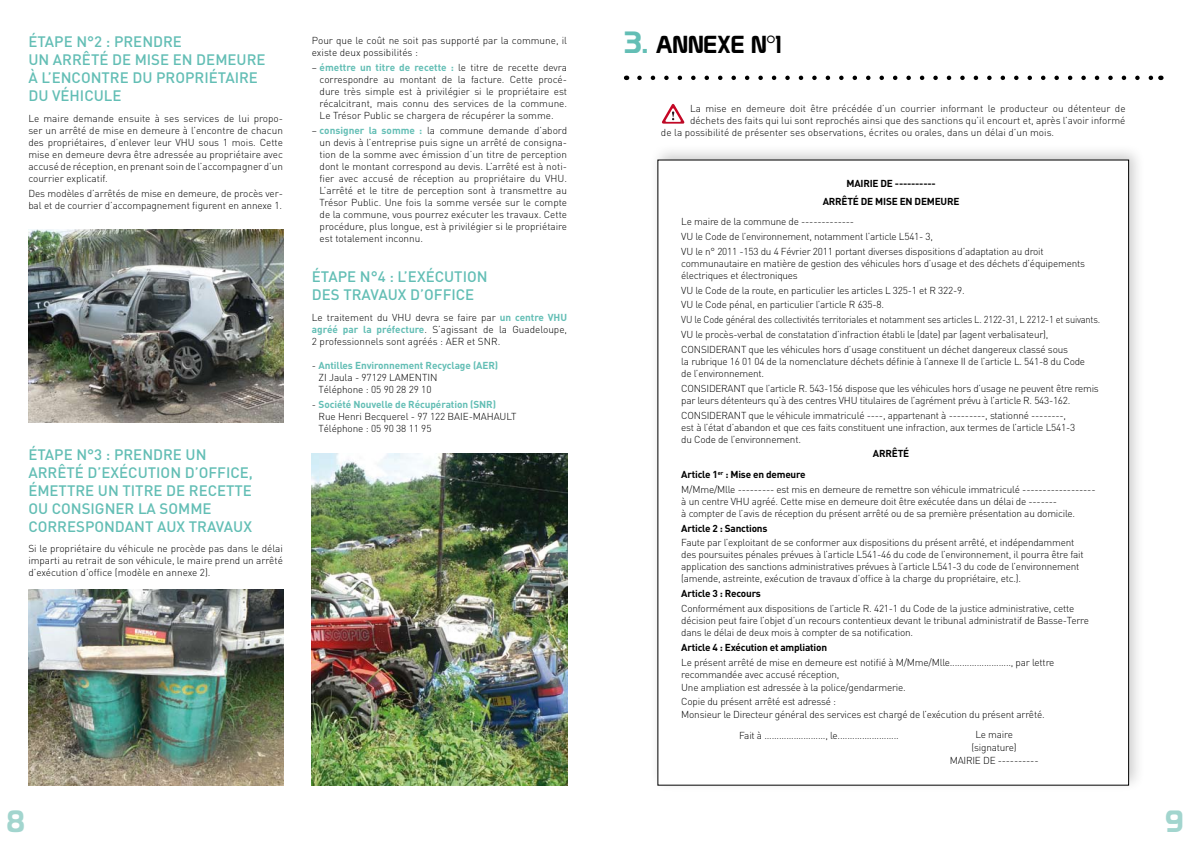
<style>
.page{position:relative;width:1191px;height:842px;background:#fff}
.page>*{position:absolute;margin:0;border:0;box-sizing:border-box;transform-origin:0 0}
.t1{font:30px "Prototype";color:#a2d5ce}
.t2{font:24px "Prototype";letter-spacing:-.01em;color:#000}
.t3{font:500 15px/18px "DIN";color:#63beb5}
.t4{font:300 10px/12px "DIN";letter-spacing:-.02em;color:#000}
.t5{font:300 10px/12px "DIN";color:#000}
.t6{font:700 10px/17.7px "DIN";letter-spacing:-.02em;color:#000;text-align:center}
.s1{font-weight:700;color:#63beb5}
.s2{font-size:30px;color:#63beb5}
.s3{font-weight:700}
</style>
<div class="page">
<div style="left:648px;top:142px;width:496px;height:650px;background:#000;opacity:.2"></div>
<div style="left:658px;top:160px;width:470px;height:625px;background:#fff"></div>
<img style="left:28px;top:230px;width:255px;height:192px">
<img style="left:28px;top:589px;width:255px;height:196px">
<img style="left:312px;top:454px;width:255px;height:331px">
<svg style="left:639px;top:76px;width:514px;height:4px"></svg>
<svg style="left:661px;top:104px;width:24px;height:20px"></svg>
<h3 class="t3" style="left:28px;top:32px;width:239px">ÉTAPE N°2 : PRENDRE<br>UN ARRÊTÉ DE MISE EN DEMEURE<br>À L’ENCONTRE</h3>
<h3 class="t3" style="left:132px;top:68px;width:127px">DU PROPRIÉTAIRE</h3>
<h3 class="t3" style="left:28px;top:86px;width:95px">DU VÉHICULE</h3>
<p class="t4" style="left:28px;top:112px;width:256px;text-align:justify">Le maire demande ensuite à ses services de lui propo&shy;ser un arrêté de mise en demeure à l’encontre de chacun des propriétaires, d’enlever leur VHU sous 1 mois. Cette mise en demeure devra être adressée au propriétaire avec accusé de réception, en prenant soin de l’accompagner d’un courrier explicatif.</p>
<p class="t4" style="left:28px;top:187px;width:256px">Des modèles d’arrêtés de mise en demeure, de procès ver&shy;bal et de courrier d’accompagnement figurent en annexe 1.</p>
<h3 class="t3" style="left:28px;top:445px;width:226px">ÉTAPE N°3 : PRENDRE UN<br>ARRÊTÉ D’EXÉCUTION D’OFFICE,<br>ÉMETTRE UN TITRE DE RECETTE<br>OU CONSIGNER LA SOMME<br>CORRESPONDANT AUX TRAVAUX</h3>
<p class="t4" style="left:28px;top:543px;width:256px;text-align:justify">Si le propriétaire du véhicule ne procède pas dans le délai imparti au retrait de son véhicule, le maire prend un arrêté d’exécution d’office (modèle en annexe 2).</p>
<p class="t5" style="left:312px;top:34px;width:257px">Pour que le coût ne soit pas supporté par la commune, il existe deux possibilités :</p>
<p class="t4" style="left:319px;top:61px;width:249px;text-align:justify;text-indent:-8px">− <span class="s1">émettre un titre de recette :</span> le titre de recette devra correspondre au montant de la facture. Cette procé&shy;dure très simple est à privilégier si le propriétaire est récalcitrant, mais connu des services de la commune.<br>Le Trésor Public se chargera de récupérer la somme.</p>
<p class="t4" style="left:319px;top:124px;width:249px;text-align:justify;text-indent:-8px">− <span class="s1">consigner la somme :</span> la commune demande d’abord un devis à l’entreprise puis signe un arrêté de consigna&shy;tion de la somme avec émission d’un titre de perception dont le montant correspond au devis. L’arrêté est à noti&shy;fier avec accusé de réception au propriétaire du VHU.<br>L’arrêté et le titre de perception sont à transmettre au Trésor Public. Une fois la somme versée sur le compte de la commune, vous pourrez exécuter les travaux. Cette procédure, plus longue, est à privilégier si le propriétaire est totalement inconnu.</p>
<h3 class="t3" style="left:312px;top:267px;width:177px">ÉTAPE N°4 : L’EXÉCUTION<br>DES TRAVAUX D’OFFICE</h3>
<p class="t4" style="left:312px;top:311px;width:257px;text-align:justify">Le traitement du VHU devra se faire par <span class="s1">un centre VHU agréé par la préfecture</span>. S’agissant de la Guadeloupe, 2 professionnels sont agréés : AER et SNR.</p>
<p class="t4" style="left:318px;top:359px;width:181px;text-indent:-7px">- <span class="s1">Antilles Environnement Recyclage (AER)<br></span>ZI Jaula - 97129 LAMENTIN<br>Téléphone : 05 90 28 29 10</p>
<p class="t4" style="left:318px;top:398px;width:200px;text-indent:-7px">- <span class="s1">Société Nouvelle de Récupération (SNR)<br></span>Rue Henri Becquerel - 97 122 BAIE-MAHAULT<br>Téléphone : 05 90 38 11 95</p>
<h2 class="t2" style="left:624px;top:30px;width:159px"><span class="s2">3.</span> ANNEXE N°1</h2>
<p class="t5" style="left:690px;top:102px;width:437px">La mise en demeure doit être précédée d’un courrier informant le producteur ou détenteur de</p>
<p class="t5" style="left:690px;top:114px;width:437px">déchets des faits qui lui sont reprochés ainsi que des sanctions qu’il encourt et, après l’avoir informé</p>
<p class="t5" style="left:661px;top:126px;width:395px">de la possibilité de présenter ses observations, écrites ou orales, dans un délai d’un mois.</p>
<p class="t6" style="left:822px;top:174px;width:138px">MAIRIE DE ----------<br>ARRÊTÉ DE MISE EN DEMEURE</p>
<p class="t4" style="left:681px;top:214px;width:364px;line-height:14.8px">Le maire de la commune de -------------<br>VU le Code de l’environnement, notamment l’article L541- 3,<br>VU le n° 2011 -153 du 4 Février 2011 portant diverses dispositions d’adaptation au droit</p>
<p class="t4" style="left:681px;top:257px;width:405px">communautaire en matière de gestion des véhicules hors d’usage et des déchets d’équipements électriques et électroniques</p>
<p class="t4" style="left:681px;top:282px;width:420px;line-height:14.8px">VU le Code de la route, en particulier les articles L 325-1 et R 322-9.<br>VU le Code pénal, en particulier l’article R 635-8.<br>VU le Code général des collectivités territoriales et notamment ses articles L. 2122-31, L 2212-1 et suivants.<br>VU le procès-verbal de constatation d’infraction établi le (date) par (agent verbalisateur), CONSIDERANT que les véhicules hors d’usage constituent un déchet dangereux classé sous</p>
<p class="t4" style="left:681px;top:355px;width:405px">la rubrique 16 01 04 de la nomenclature déchets définie à l’annexe II de l’article L. 541-8 du Code de l’environnement.</p>
<p class="t4" style="left:681px;top:382px;width:419px">CONSIDERANT que l’article R. 543-156 dispose que les véhicules hors d’usage ne peuvent être remis par leurs détenteurs qu’à des centres VHU titulaires de l’agrément prévu à l’article R. 543-162.</p>
<p class="t4" style="left:681px;top:409px;width:395px">CONSIDERANT que le véhicule immatriculé ----, appartenant à ---------, stationné --------, est à l’état d’abandon et que ces faits constituent une infraction, aux termes de l’article L541-3 du Code de l’environnement.</p>
<p class="t6" style="left:873px;top:444px;width:38px">ARRÊTÉ</p>
<p class="t4" style="left:681px;top:467px;width:416px;line-height:14.8px"><span class="s3">Article 1</span><sup>er</sup> <span class="s3">: Mise en demeure<br></span>M/Mme/Mlle --------- est mis en demeure de remettre son véhicule immatriculé ------------------</p>
<p class="t4" style="left:681px;top:495px;width:395px">à un centre VHU agréé. Cette mise en demeure doit être exécutée dans un délai de -------<br>à compter de l’avis de réception du présent arrêté ou de sa première présentation au domicile.</p>
<p class="t6" style="left:681px;top:519px;width:88px">Article 2 : Sanctions</p>
<p class="t4" style="left:681px;top:537px;width:404px">Faute par l’exploitant de se conformer aux dispositions du présent arrêté, et indépendamment des poursuites pénales prévues à l’article L541-46 du code de l’environnement, il pourra être fait application des sanctions administratives prévues à l’article L541-3 du code de l’environnement (amende, astreinte, exécution de travaux d’office à la charge du propriétaire, etc.).</p>
<p class="t6" style="left:681px;top:584px;width:81px">Article 3 : Recours</p>
<p class="t4" style="left:681px;top:602px;width:409px">Conformément aux dispositions de l’article R. 421-1 du Code de la justice administrative, cette décision peut faire l’objet d’un recours contentieux devant le tribunal administratif de Basse-Terre dans le délai de deux mois à compter de sa notification.</p>
<p class="t6" style="left:681px;top:638px;width:147px">Article 4 : Exécution et ampliation</p>
<p class="t4" style="left:681px;top:656px;width:375px">Le présent arrêté de mise en demeure est notifié à M/Mme/Mlle........................., par lettre recommandée avec accusé réception,</p>
<p class="t4" style="left:681px;top:681px;width:365px;line-height:13.4px">Une ampliation est adressée à la police/gendarmerie.<br>Copie du présent arrêté est adressé :<br>Monsieur le Directeur général des services est chargé de l’exécution du présent arrêté.</p>
<p class="t4" style="left:739px;top:729px;width:161px">Fait à ........................., le.........................</p>
<p class="t4" style="left:949px;top:728px;width:90px;line-height:12.8px;text-align:center">Le maire<br>(signature)<br>MAIRIE DE ----------</p>
<h1 class="t1" style="left:6px;top:803px;width:20px">8</h1>
<h1 class="t1" style="left:1165px;top:803px;width:20px">9</h1>
</div>
